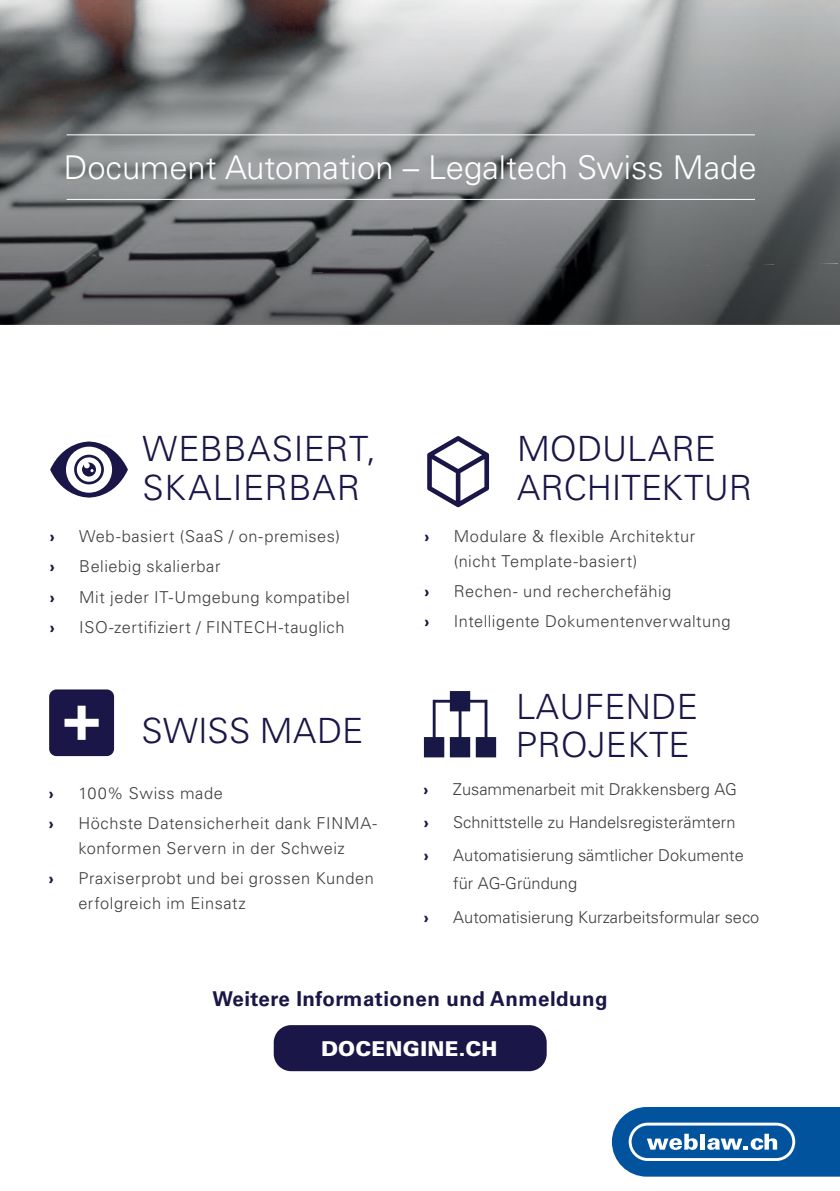
<style>
.page{position:relative;width:840px;height:1191px;background:#fff}
.page>*{position:absolute;margin:0;border:0;box-sizing:border-box;transform-origin:0 0}
.t1{font:300 34.8px/38.8px "Univers LT Std";letter-spacing:.005em;color:#1a1647}
.t2{font:300 32.8px "Univers LT Std";color:#fff}
.t3{font:700 20.4px "Univers LT Std";letter-spacing:.025em;color:#1a1647}
.t4{font:900 20.4px "Univers LT Std";letter-spacing:.015em;color:#fff}
.t5{font:300 16.4px/24.6px "Univers LT Std";letter-spacing:.03em;color:#3e3e3f}
.t6{font:300 16.4px/28.6px "Univers LT Std";color:#3e3e3f}
.t7{font:700 16.4px "Univers LT Std";color:#1a1647}
</style>
<div class="page">
<img style="left:0;top:0;width:409px;height:263px">
<img style="left:409px;top:0;width:430px;height:263px">
<img style="left:0;top:263px;width:839px;height:62px">
<hr style="left:67px;top:134px;width:687px;height:1px;background:#fff">
<hr style="left:67px;top:199px;width:687px;height:1px;background:#fff">
<svg style="left:50px;top:441px;width:78px;height:57px"></svg>
<svg style="left:427px;top:436px;width:61px;height:71px"></svg>
<div style="left:273px;top:1025px;width:273px;height:46px;background:#1a1647;border-radius:17px"></div>
<svg style="left:611px;top:1107px;width:228px;height:69px;background:#2c70ae"></svg>
<div style="left:49px;top:689px;width:65px;height:67px;background:#1a1647;border-radius:7px"></div>
<svg style="left:64px;top:705px;width:35px;height:35px"></svg>
<svg style="left:423px;top:691px;width:73px;height:66px"></svg>
<h2 class="t2" style="left:64px;top:148px;width:694px">Document Automation – Legaltech Swiss Made</h2>
<h1 class="t1" style="left:142px;top:429px;width:235px">WEBBASIERT,<br>SKALIERBAR</h1>
<p class="t7" style="left:50px;top:526px;width:6px">›</p>
<p class="t5" style="left:79px;top:524px;width:262px">Web-basiert (SaaS / on-premises)</p>
<p class="t7" style="left:50px;top:557px;width:6px">›</p>
<p class="t5" style="left:79px;top:554px;width:143px">Beliebig skalierbar</p>
<p class="t7" style="left:50px;top:587px;width:6px">›</p>
<p class="t5" style="left:79px;top:584px;width:272px">Mit jeder IT-Umgebung kompatibel</p>
<p class="t7" style="left:50px;top:617px;width:6px">›</p>
<p class="t5" style="left:79px;top:615px;width:267px">ISO-zertifiziert / FINTECH-tauglich</p>
<h1 class="t1" style="left:141px;top:711px;width:223px">SWISS MADE</h1>
<p class="t7" style="left:49px;top:783px;width:6px">›</p>
<p class="t5" style="left:78px;top:780px;width:146px">100% Swiss made</p>
<p class="t7" style="left:49px;top:813px;width:6px">›</p>
<p class="t5" style="left:78px;top:811px;width:300px">Höchste Datensicherheit dank FINMA&shy;konformen Servern in der Schweiz</p>
<p class="t7" style="left:49px;top:868px;width:6px">›</p>
<p class="t5" style="left:78px;top:866px;width:297px">Praxiserprobt und bei grossen Kunden erfolgreich im Einsatz</p>
<h1 class="t1" style="left:516px;top:429px;width:236px">MODULARE<br>ARCHITEKTUR</h1>
<p class="t7" style="left:424px;top:526px;width:6px">›</p>
<p class="t5" style="left:453px;top:524px;width:243px">Modulare &amp; flexible Architektur (nicht Template-basiert)</p>
<p class="t7" style="left:424px;top:581px;width:6px">›</p>
<p class="t5" style="left:453px;top:579px;width:219px">Rechen- und recherchefähig</p>
<p class="t7" style="left:424px;top:612px;width:6px">›</p>
<p class="t5" style="left:453px;top:609px;width:278px">Intelligente Dokumentenverwaltung</p>
<h1 class="t1" style="left:516px;top:687px;width:183px">LAUFENDE</h1>
<h1 class="t1" style="left:515px;top:725px;width:175px">PROJEKTE</h1>
<p class="t7" style="left:423px;top:780px;width:6px">›</p>
<p class="t6" style="left:452px;top:775px;width:285px">Zusammenarbeit mit Drakkensberg AG</p>
<p class="t7" style="left:424px;top:812px;width:6px">›</p>
<p class="t6" style="left:453px;top:807px;width:284px">Schnittstelle zu Handelsregisterämtern</p>
<p class="t7" style="left:424px;top:845px;width:6px">›</p>
<p class="t6" style="left:453px;top:840px;width:292px">Automatisierung sämtlicher Dokumente für AG-Gründung</p>
<p class="t7" style="left:424px;top:907px;width:6px">›</p>
<p class="t6" style="left:453px;top:902px;width:307px">Automatisierung Kurzarbeitsformular seco</p>
<p class="t3" style="left:212px;top:986px;width:396px">Weitere Informationen und Anmeldung</p>
<p class="t4" style="left:321px;top:1035px;width:178px">DOCENGINE.CH</p>
</div>
